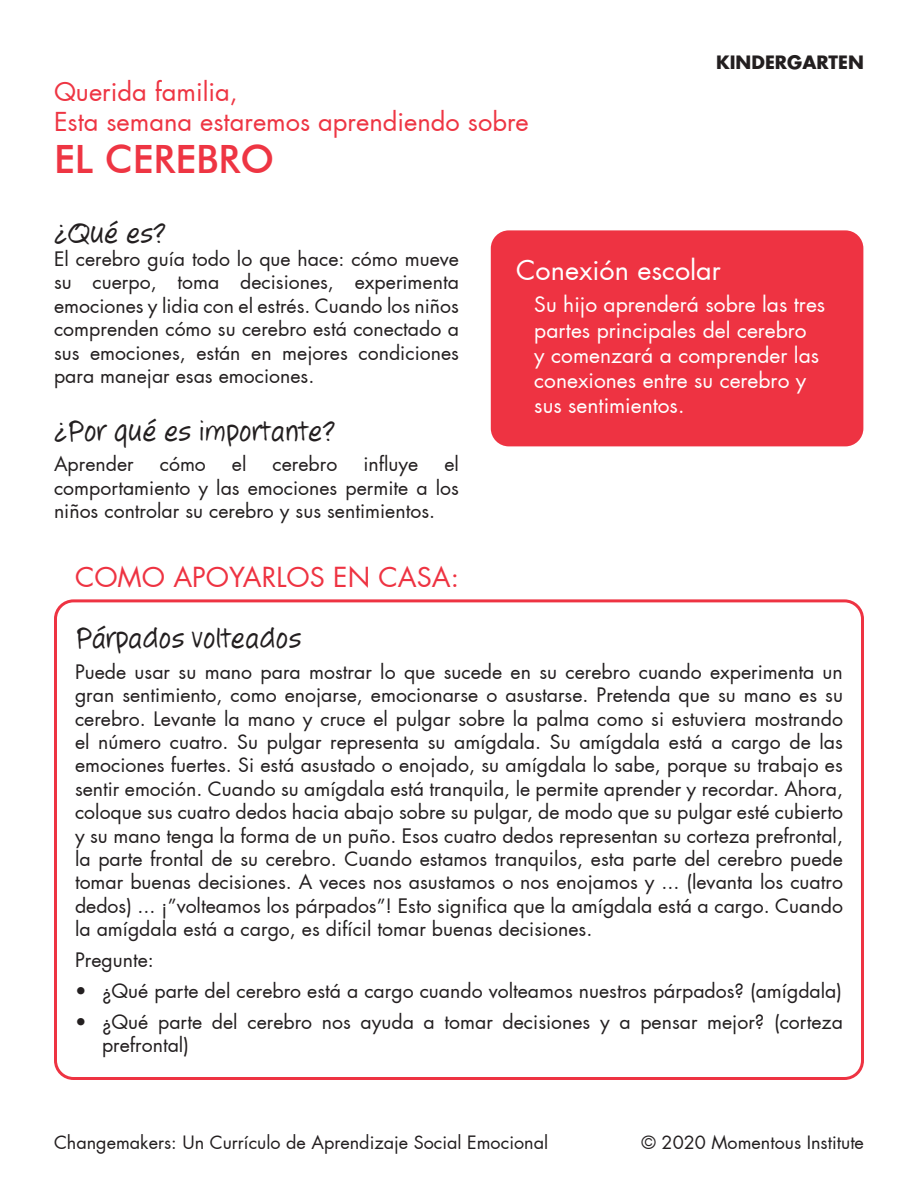
<style>
.page{position:relative;width:918px;height:1188px;background:#fff}
.page>*{position:absolute;margin:0;border:0;box-sizing:border-box;transform-origin:0 0}
.t1{font:500 39px "Futura BT";color:#ee3543}
.t2{font:30px "Jotting";color:#231f20}
.t3{font:27px "Futura";color:#ee3342}
.t4{font:27px "Futura";color:#fff}
.t5{font:25.5px "Futura";color:#ee3543}
.t6{font:21px/25.2px "Futura";color:#fff}
.t7{font:19.5px/23.4px "Futura";color:#231f20;text-align:justify}
.t8{font:18px "Futura";color:#231f20}
.t9{font:700 18px "Futura";color:#231f20}
</style>
<div class="page">
<div style="left:491px;top:230px;width:372px;height:216px;background:#ee3342;border-radius:18px"></div>
<div style="left:54px;top:599px;width:810px;height:481px;border:3px solid #ee3342;border-radius:18px"></div>
<p class="t5" style="left:54px;top:75px;width:185px">Querida familia,</p>
<p class="t5" style="left:54px;top:106px;width:476px">Esta semana estaremos aprendiendo sobre</p>
<p class="t1" style="left:54px;top:135px;width:222px">EL CEREBRO</p>
<p class="t9" style="left:716px;top:50px;width:149px">KINDERGARTEN</p>
<p class="t2" style="left:54px;top:215px;width:114px">¿Qué es?</p>
<p class="t7" style="left:54px;top:247px;width:407px">El cerebro guía todo lo que hace: cómo mueve su cuerpo, toma decisiones, experimenta emociones y lidia con el estrés. Cuando los niños comprenden cómo su cerebro está conectado a sus emociones, están en mejores condiciones para manejar esas emociones.</p>
<p class="t2" style="left:54px;top:413px;width:283px">¿Por qué es importante?</p>
<p class="t7" style="left:54px;top:453px;width:81px">Aprender</p>
<p class="t7" style="left:160px;top:453px;width:48px">cómo</p>
<p class="t7" style="left:232px;top:453px;width:16px">el</p>
<p class="t7" style="left:273px;top:453px;width:66px">cerebro</p>
<p class="t7" style="left:363px;top:453px;width:56px">influye</p>
<p class="t7" style="left:54px;top:453px;width:406px;text-indent:390px">el comportamiento y las emociones permite a los niños controlar su cerebro y sus sentimientos.</p>
<p class="t3" style="left:75px;top:560px;width:386px">COMO APOYARLOS EN CASA:</p>
<p class="t4" style="left:516px;top:253px;width:206px">Conexión escolar</p>
<p class="t6" style="left:534px;top:292px;width:292px">Su hijo aprenderá sobre las tres partes principales del cerebro<br>y comenzará a comprender las conexiones entre su cerebro y sus sentimientos.</p>
<p class="t2" style="left:75px;top:620px;width:228px">Párpados volteados</p>
<p class="t7" style="left:75px;top:660px;width:770px">Puede usar su mano para mostrar lo que sucede en su cerebro cuando experimenta un gran sentimiento, como enojarse, emocionarse o asustarse. Pretenda que su mano es su cerebro. Levante la mano y cruce el pulgar sobre la palma como si estuviera mostrando el número cuatro. Su pulgar representa su amígdala. Su amígdala está a cargo de las emociones fuertes. Si está asustado o enojado, su amígdala lo sabe, porque su trabajo es sentir emoción. Cuando su amígdala está tranquila, le permite aprender y recordar. Ahora, coloque sus cuatro dedos hacia abajo sobre su pulgar, de modo que su pulgar esté cubierto y su mano tenga la forma de un puño. Esos cuatro dedos representan su corteza prefrontal, la parte frontal de su cerebro. Cuando estamos tranquilos, esta parte del cerebro puede tomar buenas decisiones. A veces nos asustamos o nos enojamos y ... (levanta los cuatro dedos) ... ¡”volteamos los párpados”! Esto significa que la amígdala está a cargo. Cuando la amígdala está a cargo, es difícil tomar buenas decisiones.</p>
<p class="t7" style="left:75px;top:948px;width:80px">Pregunte:</p>
<p class="t7" style="left:75px;top:979px;width:769px">• ¿Qué parte del cerebro está a cargo cuando volteamos nuestros párpados? (amígdala)</p>
<p class="t7" style="left:102px;top:1010px;width:743px;text-indent:-27px">• ¿Qué parte del cerebro nos ayuda a tomar decisiones y a pensar mejor? (corteza prefrontal)</p>
<p class="t8" style="left:54px;top:1131px;width:496px">Changemakers: Un Currículo de Aprendizaje Social Emocional</p>
<p class="t8" style="left:642px;top:1131px;width:224px">© 2020 Momentous Institute</p>
</div>
